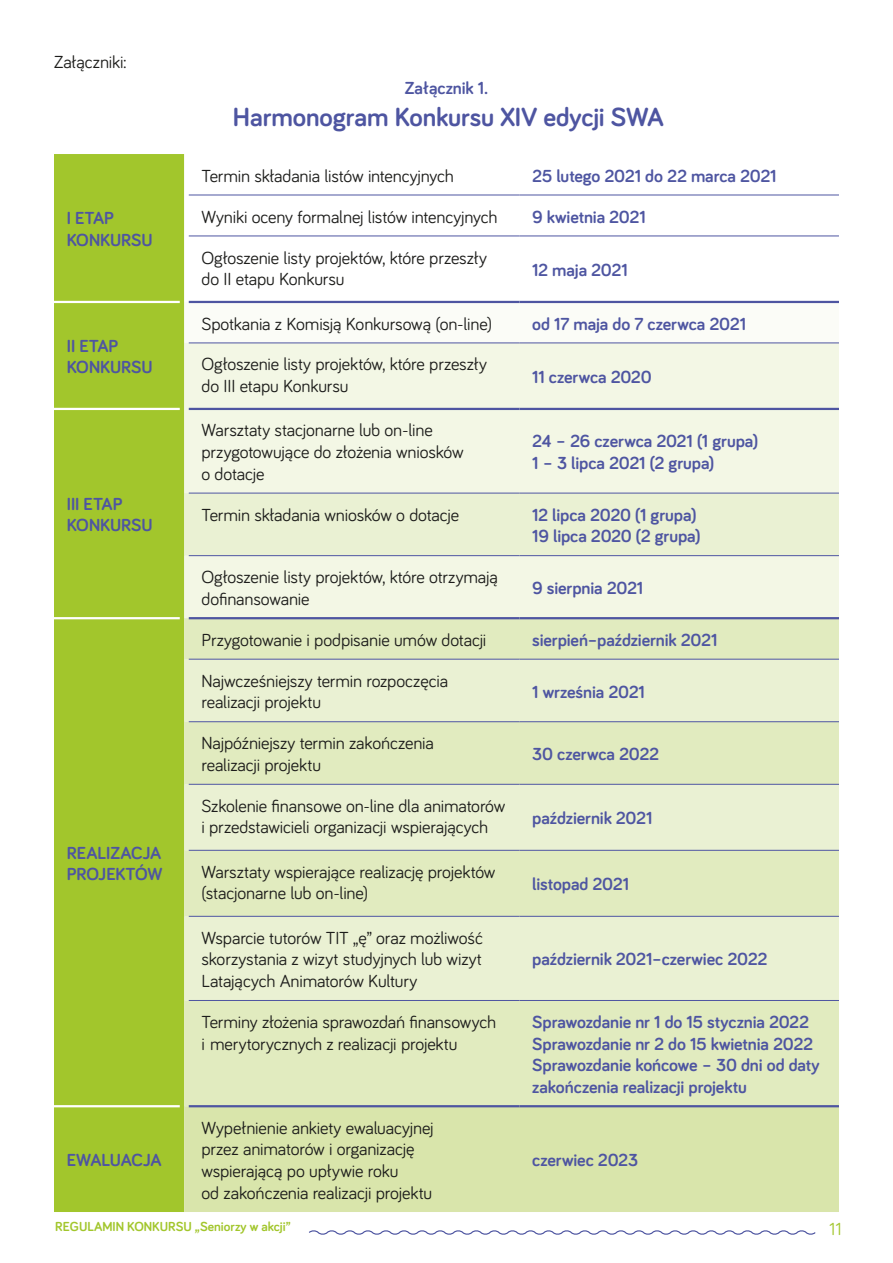
<style>
.page{position:relative;width:893px;height:1263px;background:#fff}
.page>*{position:absolute;margin:0;border:0;box-sizing:border-box;transform-origin:0 0}
.t1{font:700 27px "Bariol";letter-spacing:-.005em;color:#4e55a1}
.t2{font:18px/21.6px "Bariol";letter-spacing:-.01em;color:#1d1d1b}
.t3{font:700 18px/21.6px "Bariol";letter-spacing:-.005em;color:#4e55a1}
.t4{font:18px "Bariol";color:#a2c62c}
.t5{font:700 13.5px "Bariol";color:#a2c62c}
</style>
<div class="page">
<svg style="left:309px;top:1230px;width:507px;height:5px"></svg>
<div style="left:54px;top:154px;width:130px;height:1058px;background:#a2c62c"></div>
<svg style="left:184px;top:154px;width:655px;height:148px"></svg>
<svg style="left:184px;top:195px;width:655px;height:41px"></svg>
<svg style="left:184px;top:302px;width:655px;height:41px"></svg>
<div style="left:184px;top:343px;width:655px;height:150px;background:#f3f7e5"></div>
<svg style="left:184px;top:493px;width:655px;height:125px;background:#eef3db"></svg>
<svg style="left:184px;top:618px;width:655px;height:488px;background:#e4edc7"></svg>
<div style="left:184px;top:1106px;width:655px;height:106px;background:#d9e5ab"></div>
<hr style="left:189px;top:195px;width:330px;height:1px;background:#4e55a1">
<hr style="left:519px;top:195px;width:320px;height:1px;background:#4e55a1">
<hr style="left:189px;top:236px;width:330px;height:1px;background:#4e55a1">
<hr style="left:519px;top:236px;width:320px;height:1px;background:#4e55a1">
<hr style="left:189px;top:343px;width:330px;height:1px;background:#4e55a1">
<hr style="left:519px;top:343px;width:320px;height:1px;background:#4e55a1">
<hr style="left:189px;top:493px;width:330px;height:1px;background:#4e55a1">
<hr style="left:519px;top:493px;width:320px;height:1px;background:#4e55a1">
<hr style="left:189px;top:555px;width:330px;height:1px;background:#4e55a1">
<hr style="left:519px;top:555px;width:320px;height:1px;background:#4e55a1">
<hr style="left:189px;top:659px;width:330px;height:1px;background:#4e55a1">
<hr style="left:519px;top:659px;width:320px;height:1px;background:#4e55a1">
<hr style="left:189px;top:721px;width:330px;height:1px;background:#4e55a1">
<hr style="left:519px;top:721px;width:320px;height:1px;background:#4e55a1">
<hr style="left:189px;top:784px;width:330px;height:1px;background:#4e55a1">
<hr style="left:519px;top:784px;width:320px;height:1px;background:#4e55a1">
<hr style="left:189px;top:850px;width:330px;height:1px;background:#4e55a1">
<hr style="left:519px;top:850px;width:320px;height:1px;background:#4e55a1">
<hr style="left:189px;top:916px;width:330px;height:1px;background:#4e55a1">
<hr style="left:519px;top:916px;width:320px;height:1px;background:#4e55a1">
<hr style="left:189px;top:1000px;width:330px;height:1px;background:#4e55a1">
<hr style="left:519px;top:1000px;width:320px;height:1px;background:#4e55a1">
<hr style="left:189px;top:617px;width:330px;height:2px;background:#4e55a1">
<hr style="left:519px;top:617px;width:320px;height:2px;background:#4e55a1">
<hr style="left:189px;top:408px;width:330px;height:2px;background:#4e55a1">
<hr style="left:519px;top:408px;width:320px;height:2px;background:#4e55a1">
<hr style="left:189px;top:301px;width:330px;height:2px;background:#4e55a1">
<hr style="left:519px;top:301px;width:320px;height:2px;background:#4e55a1">
<hr style="left:189px;top:1105px;width:330px;height:2px;background:#4e55a1">
<hr style="left:519px;top:1105px;width:320px;height:2px;background:#4e55a1">
<hr style="left:54px;top:301px;width:126px;height:2px;background:#fff">
<hr style="left:54px;top:408px;width:126px;height:2px;background:#fff">
<hr style="left:54px;top:617px;width:126px;height:2px;background:#fff">
<hr style="left:54px;top:1105px;width:126px;height:2px;background:#fff">
<p class="t2" style="left:54px;top:50px;width:74px">Załączniki:</p>
<p class="t3" style="left:67px;top:207px;width:49px">I eta p<br>Konkursu</p>
<p class="t3" style="left:67px;top:334px;width:53px">II etap<br>Konkursu</p>
<p class="t3" style="left:67px;top:492px;width:57px">III etap<br>Konkursu</p>
<p class="t3" style="left:67px;top:841px;width:19px">Reali</p>
<p class="t3" style="left:110px;top:841px;width:22px">zacja</p>
<p class="t3" style="left:67px;top:862px;width:21px">projekt</p>
<p class="t3" style="left:135px;top:862px;width:29px">ów</p>
<p class="t3" style="left:67px;top:1149px;width:35px">Ewaluacja</p>
<p class="t3" style="left:405px;top:76px;width:85px">Załącznik 1.</p>
<h1 class="t1" style="left:233px;top:99px;width:433px">Harmonogram Konkursu XIV edycji SWA</h1>
<p class="t2" style="left:202px;top:164px;width:254px">Termin składania listów intencyjnych</p>
<p class="t3" style="left:532px;top:164px;width:246px">25 lutego 2021 do 22 marca 2021</p>
<p class="t2" style="left:202px;top:205px;width:297px">Wyniki oceny formalnej listów intencyjnych</p>
<p class="t3" style="left:532px;top:205px;width:115px">9 kwietnia 2021</p>
<p class="t2" style="left:202px;top:246px;width:287px">Ogłoszenie listy projektów, które przeszły do II etapu Konkursu</p>
<p class="t3" style="left:532px;top:258px;width:97px">12 maja 2021</p>
<p class="t2" style="left:202px;top:312px;width:292px">Spotkania z Komisją Konkursową (on-line)</p>
<p class="t3" style="left:532px;top:312px;width:215px">od 17 maja do 7 czerwca 2021</p>
<p class="t2" style="left:202px;top:353px;width:287px">Ogłoszenie listy projektów, które przeszły do III etapu Konkursu</p>
<p class="t3" style="left:532px;top:365px;width:121px">11 czerwca 2020</p>
<p class="t2" style="left:202px;top:419px;width:264px">Warsztaty stacjonarne lub on-line przygotowujące do złożenia wniosków o dotacje</p>
<p class="t3" style="left:532px;top:430px;width:227px">24 – 26 czerwca 2021 (1 grupa)<br>1 – 3 lipca 2021 (2 grupa)</p>
<p class="t2" style="left:202px;top:503px;width:259px">Termin składania wniosków o dotacje</p>
<p class="t3" style="left:532px;top:503px;width:170px">12 lipca 2020 (1 grupa)<br>19 lipca 2020 (2 grupa)</p>
<p class="t2" style="left:202px;top:565px;width:298px">Ogłoszenie listy projektów, które otrzymają dofinansowanie</p>
<p class="t3" style="left:532px;top:576px;width:113px">9 sierpnia 2021</p>
<p class="t2" style="left:201px;top:628px;width:286px">Przygotowanie i podpisanie umów dotacji</p>
<p class="t3" style="left:532px;top:628px;width:187px">sierpień–październik 2021</p>
<p class="t2" style="left:201px;top:669px;width:248px">Najwcześniejszy termin rozpoczęcia realizacji projektu</p>
<p class="t3" style="left:532px;top:680px;width:114px">1 września 2021</p>
<p class="t2" style="left:201px;top:731px;width:234px">Najpóźniejszy termin zakończenia realizacji projektu</p>
<p class="t3" style="left:532px;top:742px;width:128px">30 czerwca 2022</p>
<p class="t2" style="left:201px;top:794px;width:305px">Szkolenie finansowe on-line dla animatorów i przedstawicieli organizacji wspierających</p>
<p class="t3" style="left:532px;top:807px;width:122px">październik 2021</p>
<p class="t2" style="left:201px;top:860px;width:295px">Warsztaty wspierające realizację projektów (stacjonarne lub on-line)</p>
<p class="t2" style="left:201px;top:926px;width:283px;text-align:justify">Wsparcie tutorów TIT „ę” oraz możliwość skorzystania z wizyt studyjnych lub wizyt Latających Animatorów Kultury</p>
<p class="t3" style="left:532px;top:873px;width:98px">listopad 2021</p>
<p class="t3" style="left:532px;top:948px;width:237px">październik 2021–czerwiec 2022</p>
<p class="t2" style="left:201px;top:1010px;width:296px">Terminy złożenia sprawozdań finansowych i merytorycznych z realizacji projektu</p>
<p class="t3" style="left:532px;top:1010px;width:289px">Sprawozdanie nr 1 do 15 stycznia 2022<br>Sprawozdanie nr 2 do 15 kwietnia 2022<br>Sprawozdanie końcowe – 30 dni od daty zakończenia realizacji projektu</p>
<p class="t2" style="left:201px;top:1116px;width:234px">Wypełnienie ankiety ewaluacyjnej przez animatorów i organizację wspierającą po upływie roku<br>od zakończenia realizacji projektu</p>
<p class="t3" style="left:532px;top:1149px;width:107px">czerwiec 2023</p>
<p class="t5" style="left:55px;top:1217px;width:237px">REGULAMIN KONKURSU „Seniorzy w akcji”</p>
<p class="t4" style="left:829px;top:1216px;width:14px">11</p>
</div>
